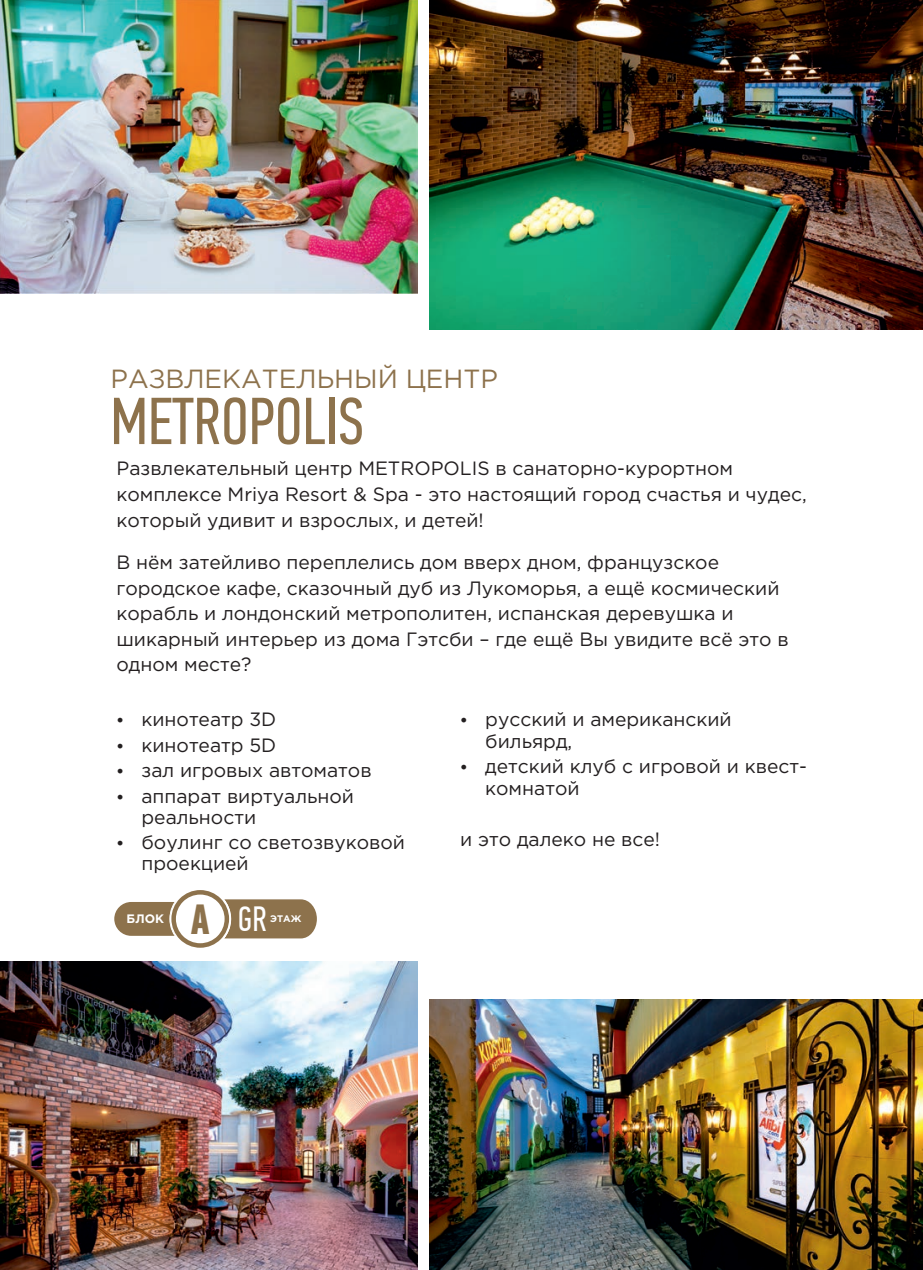
<style>
.page{position:relative;width:923px;height:1270px;background:#fff}
.page>*{position:absolute;margin:0;border:0;box-sizing:border-box;transform-origin:0 0}
.t1{font:66.5px "PF Din Text Comp Pro";color:#8d724c}
.t2{font:700 42px "PF Din Text Comp Pro";color:#8d724c}
.t3{font:35px "PF Din Text Comp Pro";color:#fff}
.t4{font:26.25px "Gotham Pro";color:#8d724c}
.t5{font:19.25px/25.6px "Gotham Pro";color:#231f20}
.t6{font:700 12.25px "Gotham Pro";color:#fff}
.t7{font:700 9.45px "Gotham Pro";color:#fff}
</style>
<div class="page">
<img style="left:429px;top:1000px;width:494px;height:270px">
<img style="left:429px;top:0;width:494px;height:329px">
<img style="left:0;top:961px;width:418px;height:309px">
<img style="left:0;top:0;width:418px;height:294px">
<div style="left:114px;top:902px;width:83px;height:34px;background:#8d724c;border-radius:17px"></div>
<svg style="left:169px;top:890px;width:148px;height:58px"></svg>
<h3 class="t4" style="left:110px;top:365px;width:389px">РАЗВЛЕКАТЕЛЬНЫЙ ЦЕНТР</h3>
<h1 class="t1" style="left:110px;top:383px;width:255px">METROPOLIS</h1>
<p class="t5" style="left:116px;top:456px;width:692px">Развлекательный центр METROPOLIS в санаторно-курортном комплексе Mriya Resort &amp; Spa - это настоящий город счастья и чудес, который удивит и взрослых, и детей!</p>
<p class="t5" style="left:116px;top:550px;width:673px">В нём затейливо переплелись дом вверх дном, французское городское кафе, сказочный дуб из Лукоморья, а ещё космический корабль и лондонский метрополитен, испанская деревушка и шикарный интерьер из дома Гэтсби – где ещё Вы увидите всё это в одном месте?</p>
<p class="t5" style="left:141px;top:707px;width:232px">кинотеатр 3D кинотеатр 5D<br>зал игровых автоматов аппарат виртуальной</p>
<p class="t5" style="left:141px;top:804px;width:265px">реальности<br>боулинг со светозвуковой</p>
<p class="t5" style="left:141px;top:850px;width:109px">проекцией</p>
<p class="t5" style="left:485px;top:709px;width:248px;line-height:21.3px">русский и американский бильярд,</p>
<p class="t5" style="left:485px;top:756px;width:323px;line-height:21.3px">детский клуб с игровой и квест&shy;комнатой</p>
<p class="t5" style="left:460px;top:826px;width:201px">и это далеко не все!</p>
<h2 class="t2" style="left:191px;top:894px;width:20px">A</h2>
<p class="t6" style="left:127px;top:912px;width:39px">БЛОК</p>
<h3 class="t3" style="left:238px;top:899px;width:30px">GR</h3>
<p class="t7" style="left:270px;top:913px;width:33px">ЭТАЖ</p>
</div>
